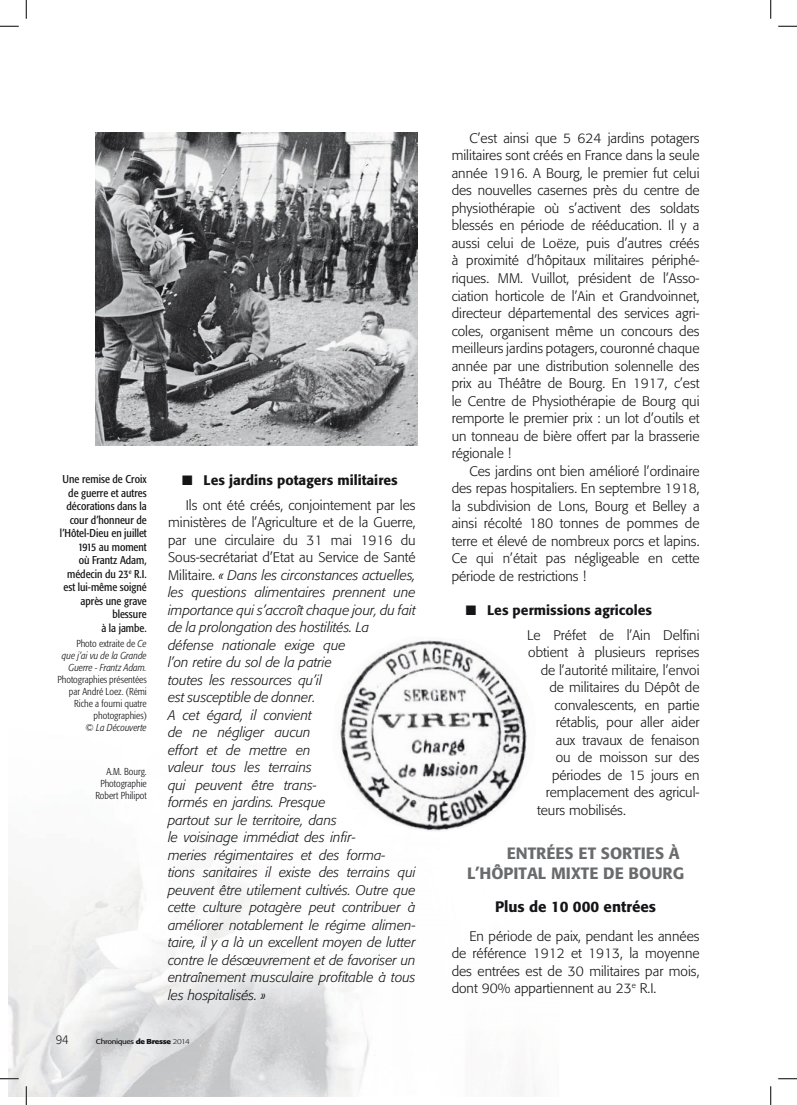
<style>
.page{position:relative;width:797px;height:1105px;background:#fff}
.page>*{position:absolute;margin:0;border:0;box-sizing:border-box;transform-origin:0 0}
.t1{font:500 16.25px/20px "Formata";color:#6a6b6d;text-align:right}
.t2{font:500 15px "Formata";color:#151518}
.t3{font:300 13.75px/17.5px "Formata";color:#151518;text-align:justify}
.t4{font:italic 300 13.75px/17.5px "Formata";color:#151518}
.t5{font:500 13.75px/24.6px "Formata";color:#151518}
.t6{font:300 12.5px "Formata";color:#151518;scale:.9 1}
.t7{font:condensed 11.25px/13.5px "Formata";color:#151518;text-align:right}
.t8{font:300 condensed 10px/12px "Formata";color:#151518;text-align:right}
.t9{font:italic 300 condensed 10px/12px "Formata";color:#151518;text-align:right}
.t10{font:7px "Formata";letter-spacing:-.04em;color:#151518;scale:1.14 1}
.s1{font-style:normal}
.s2{font-style:italic}
.s3{font-weight:500}
.s4{font-weight:700}
.s5{font-weight:300}
</style>
<div class="page">
<img style="left:9px;top:846px;width:526px;height:250px">
<img style="left:96px;top:133px;width:321px;height:313px">
<img style="left:340px;top:640px;width:187px;height:191px">
<svg style="left:0;top:25px;width:19px;height:2px"></svg>
<svg style="left:778px;top:25px;width:19px;height:2px"></svg>
<svg style="left:0;top:1078px;width:19px;height:1px"></svg>
<svg style="left:778px;top:1078px;width:19px;height:1px"></svg>
<svg style="left:25px;top:0;width:2px;height:19px"></svg>
<svg style="left:25px;top:1086px;width:2px;height:19px"></svg>
<svg style="left:770px;top:0;width:1px;height:19px"></svg>
<svg style="left:770px;top:1086px;width:1px;height:19px"></svg>
<p class="t7" style="left:60px;top:473px;width:88px">Une remise de Croix de guerre et autres décorations dans la cour d’honneur de l’Hôtel-Dieu en juillet<br>1915 au moment<br>où Frantz Adam, médecin du 23<sup>e</sup> R.I. est lui-même soigné après une grave blessure<br>à la jambe.</p>
<p class="t9" style="left:62px;top:638px;width:86px"><span class="s1">Photo extraite de</span> Ce que j’ai vu de la Grande<br>Guerre - Frantz Adam.</p>
<p class="t8" style="left:57px;top:674px;width:91px">Photographies présentées par André Loez. (Rémi<br>Riche a fourni quatre photographies)<br>© <span class="s2">La Découverte</span></p>
<p class="t8" style="left:95px;top:766px;width:53px">A.M. Bourg.<br>Photographie<br>Robert Philipot</p>
<p class="t3" style="left:182px;top:468px;width:235px;line-height:24.6px">■ <span class="s3">Les jardins potagers militaires<br></span>Ils ont été créés, conjointement par les</p>
<p class="t4" style="left:168px;top:514px;width:249px"><span class="s1">ministères de l’Agriculture et de la Guerre, par une circulaire du 31 mai 1916 du Sous-secrétariat d’Etat au Service de Santé Militaire.</span> « Dans les circonstances actuelles, les questions alimentaires prennent une importance qui s’accroît chaque jour, du fait de la prolongation des hostilités. La défense nationale exige que<br>l’on retire du sol de la patrie<br>toutes les ressources qu’il<br>est susceptible de donner.<br>A cet égard, il convient<br>de ne négliger aucun<br>effort et de mettre en<br>valeur tous les terrains<br>qui peuvent être trans-<br>formés en jardins. Presque<br>partout sur le territoire, dans<br>le voisinage immédiat des infir-<br>meries régimentaires et des forma&shy;tions sanitaires il existe des terrains qui peuvent être utilement cultivés. Outre que cette culture potagère peut contribuer à améliorer notablement le régime alimen&shy;taire, il y a là un excellent moyen de lutter contre le désœuvrement et de favoriser un entraînement musculaire profitable à tous les hospitalisés. »</p>
<p class="t6" style="left:56px;top:1032px;width:16px">94</p>
<p class="t10" style="left:96px;top:1037px;width:84px">Chroniques <span class="s4">de Bresse</span> <span class="s5">2014</span></p>
<p class="t3" style="left:451px;top:129px;width:249px;text-indent:18px">C’est ainsi que 5 624 jardins potagers militaires sont créés en France dans la seule année 1916. A Bourg, le premier fut celui des nouvelles casernes près du centre de physiothérapie où s’activent des soldats blessés en période de rééducation. Il y a aussi celui de Loëze, puis d’autres créés à proximité d’hôpitaux militaires périphé&shy;riques. MM. Vuillot, président de l’Asso&shy;ciation horticole de l’Ain et Grandvoinnet, directeur départemental des services agri&shy;coles, organisent même un concours des meilleurs jardins potagers, couronné chaque année par une distribution solennelle des prix au Théâtre de Bourg. En 1917, c’est le Centre de Physiothérapie de Bourg qui remporte le premier prix : un lot d’outils et un tonneau de bière offert par la brasserie régionale !</p>
<p class="t3" style="left:451px;top:462px;width:249px;text-indent:18px">Ces jardins ont bien amélioré l’ordinaire des repas hospitaliers. En septembre 1918, la subdivision de Lons, Bourg et Belley a ainsi récolté 180 tonnes de pommes de terre et élevé de nombreux porcs et lapins.<br>Ce qui n’était pas négligeable en cette période de restrictions !</p>
<p class="t5" style="left:527px;top:598px;width:174px;text-indent:-61px">■ Les permissions agricoles<br><span class="s5">Le Préfet de l’Ain Delfini</span></p>
<p class="t3" style="left:528px;top:644px;width:173px">obtient à plusieurs reprises</p>
<p class="t3" style="left:540px;top:661px;width:160px">de l’autorité militaire, l’envoi</p>
<p class="t3" style="left:549px;top:679px;width:151px">de militaires du Dépôt de</p>
<p class="t3" style="left:554px;top:696px;width:147px">convalescents, en partie</p>
<p class="t3" style="left:555px;top:714px;width:145px">rétablis, pour aller aider</p>
<p class="t3" style="left:555px;top:731px;width:145px">aux travaux de fenaison</p>
<p class="t3" style="left:555px;top:749px;width:145px">ou de moisson sur des</p>
<p class="t3" style="left:552px;top:766px;width:149px">périodes de 15 jours en</p>
<p class="t3" style="left:545px;top:784px;width:155px">remplacement des agricul-</p>
<p class="t3" style="left:537px;top:801px;width:90px">teurs mobilisés.</p>
<p class="t1" style="left:467px;top:844px;width:219px">ENTRÉES ET SORTIES À<br>L’HÔPITAL MIXTE DE BOURG</p>
<p class="t2" style="left:495px;top:898px;width:162px">Plus de 10 000 entrées</p>
<p class="t3" style="left:451px;top:927px;width:249px;text-indent:18px">En période de paix, pendant les années de référence 1912 et 1913, la moyenne des entrées est de 30 militaires par mois, dont 90% appartiennent au 23<sup>e</sup> R.I.</p>
</div>
